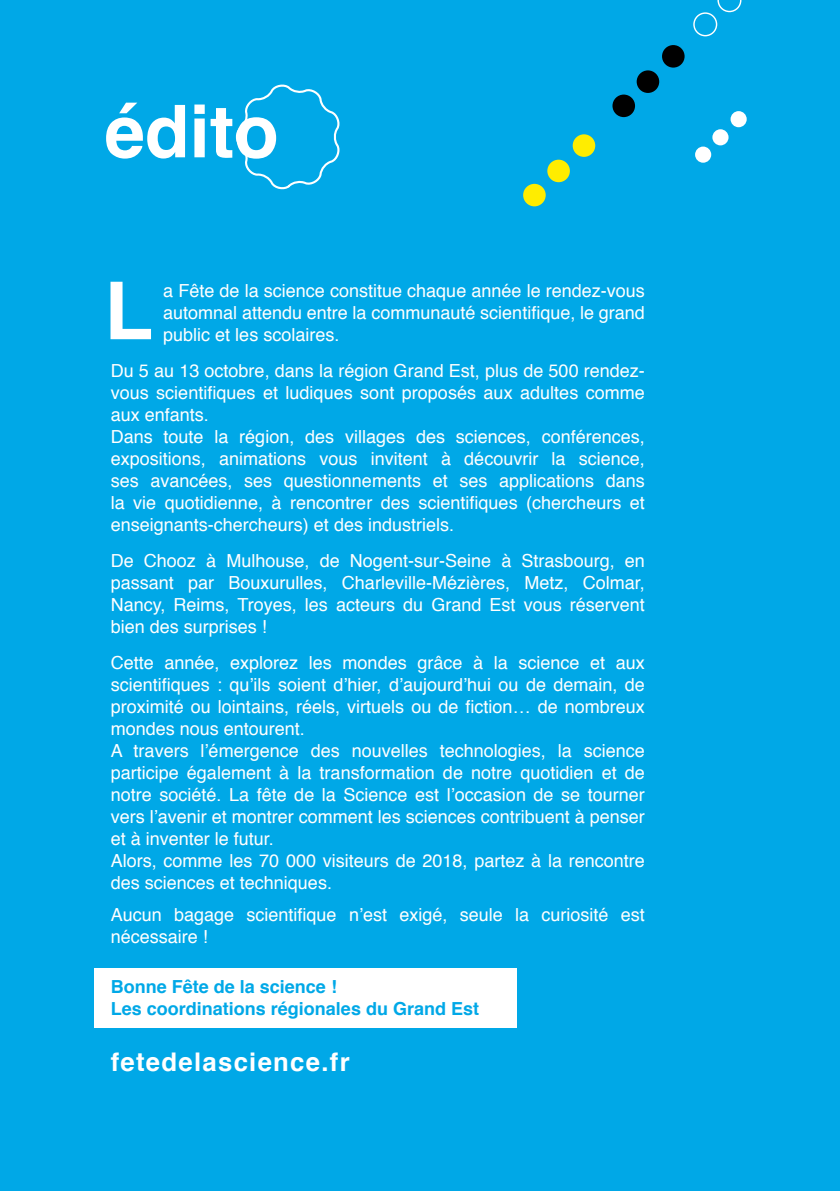
<style>
.page{position:relative;width:840px;height:1191px;background:#fff}
.page>*{position:absolute;margin:0;border:0;box-sizing:border-box;transform-origin:0 0}
.t1{font:700 79.8px "Helvetica";color:#fff}
.t2{font:700 72.8px "Helvetica";color:#fff}
.t3{font:700 25.6px "Helvetica";letter-spacing:.05em;color:#fff}
.t4{font:18px/22px "Helvetica";color:#fff}
.t5{font:700 18px/22px "Helvetica";color:#00a8e7}
</style>
<div class="page">
<div style="left:0;top:0;width:839px;height:1191px;background:#00a8e7"></div>
<div style="left:612px;top:95px;width:22px;height:22px;background:#000;border-radius:50%"></div>
<div style="left:523px;top:184px;width:22px;height:22px;background:#ffed00;border-radius:50%"></div>
<div style="left:636px;top:70px;width:22px;height:23px;background:#000;border-radius:50%"></div>
<div style="left:547px;top:160px;width:22px;height:22px;background:#ffed00;border-radius:50%"></div>
<div style="left:692px;top:12px;width:24px;height:24px;border:1px solid #fff;border-radius:50%"></div>
<svg style="left:717px;top:0;width:24px;height:12px"></svg>
<div style="left:661px;top:45px;width:23px;height:23px;background:#000;border-radius:50%"></div>
<div style="left:572px;top:134px;width:23px;height:23px;background:#ffed00;border-radius:50%"></div>
<div style="left:694px;top:147px;width:16px;height:16px;background:#fff;border-radius:50%"></div>
<div style="left:712px;top:129px;width:16px;height:16px;background:#fff;border-radius:50%"></div>
<div style="left:730px;top:111px;width:16px;height:16px;background:#fff;border-radius:50%"></div>
<svg style="left:236px;top:84px;width:104px;height:106px"></svg>
<div style="left:94px;top:968px;width:422px;height:60px;background:#fff"></div>
<h2 class="t2" style="left:104px;top:73px;width:176px">édito</h2>
<h1 class="t1" style="left:104px;top:247px;width:50px">L</h1>
<p class="t4" style="left:163px;top:280px;width:483px;text-align:justify">a Fête de la science constitue chaque année le rendez-vous automnal attendu entre la communauté scientifique, le grand public et les scolaires.</p>
<p class="t4" style="left:111px;top:360px;width:535px">Du 5 au 13 octobre, dans la région Grand Est, plus de 500 rendez&shy;vous scientifiques et ludiques sont proposés aux adultes comme aux enfants.<br>Dans toute la région, des villages des sciences, conférences, expositions, animations vous invitent à découvrir la science, ses avancées, ses questionnements et ses applications dans la vie quotidienne, à rencontrer des scientifiques (chercheurs et enseignants-chercheurs) et des industriels.</p>
<p class="t4" style="left:111px;top:550px;width:535px;text-align:justify">De Chooz à Mulhouse, de Nogent-sur-Seine à Strasbourg, en passant par Bouxurulles, Charleville-Mézières, Metz, Colmar, Nancy, Reims, Troyes, les acteurs du Grand Est vous réservent bien des surprises !</p>
<p class="t4" style="left:111px;top:652px;width:535px">Cette année, explorez les mondes grâce à la science et aux scientifiques : qu’ils soient d’hier, d’aujourd’hui ou de demain, de proximité ou lointains, réels, virtuels ou de fiction… de nombreux mondes nous entourent.<br>A travers l’émergence des nouvelles technologies, la science participe également à la transformation de notre quotidien et de notre société. La fête de la Science est l’occasion de se tourner vers l’avenir et montrer comment les sciences contribuent à penser et à inventer le futur.<br>Alors, comme les 70 000 visiteurs de 2018, partez à la rencontre des sciences et techniques.</p>
<p class="t4" style="left:111px;top:904px;width:535px">Aucun bagage scientifique n’est exigé, seule la curiosité est nécessaire !</p>
<p class="t5" style="left:111px;top:976px;width:370px">Bonne Fête de la science !<br>Les coordinations régionales du Grand Est</p>
<h3 class="t3" style="left:111px;top:1041px;width:240px">fetedelascience.fr</h3>
</div>
